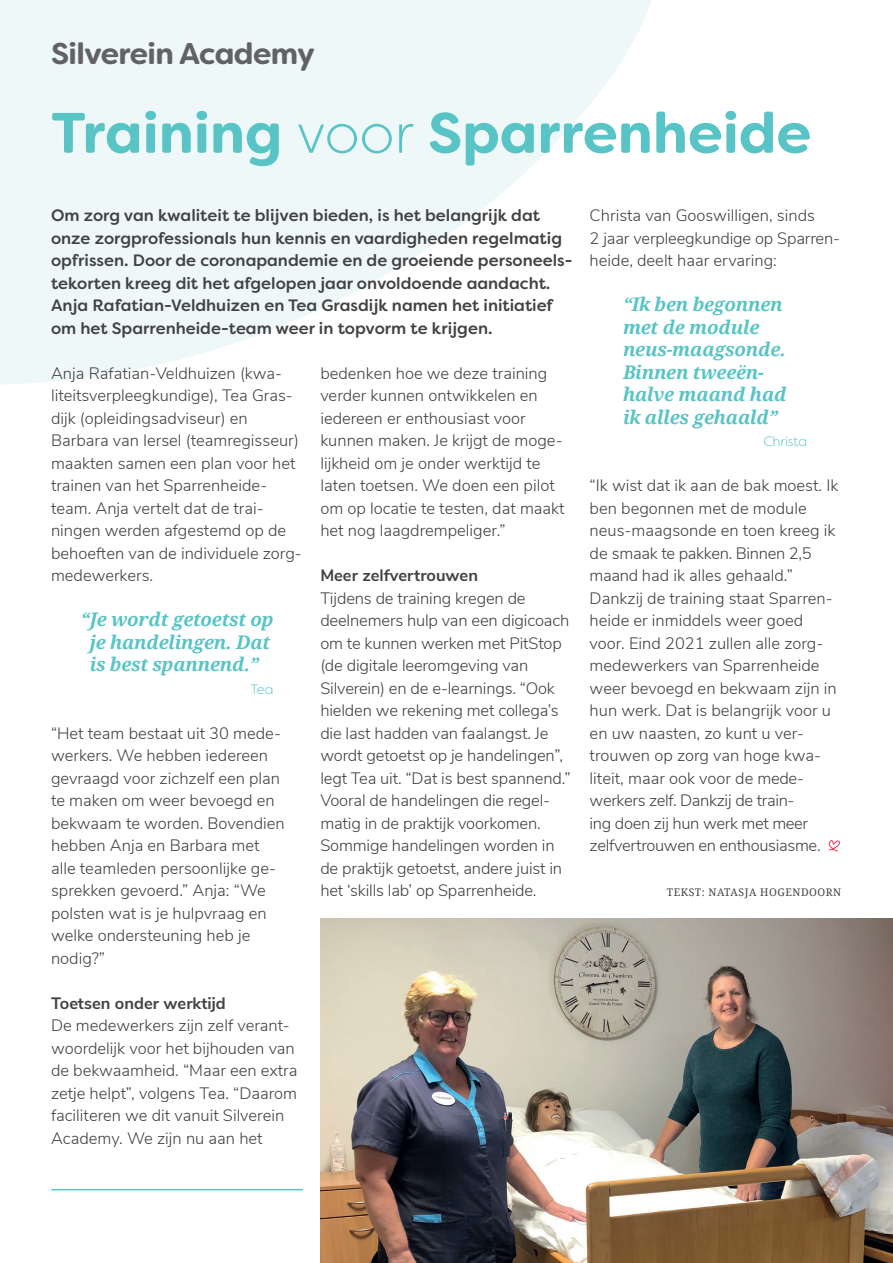
<style>
.page{position:relative;width:893px;height:1263px;background:#fff}
.page>*{position:absolute;margin:0;border:0;box-sizing:border-box;transform-origin:0 0}
.FILSON_-_Titeltekst{font:700 57px "Filson Soft";color:#59c4c6}
.FILSON_-_Titeltekst-2{font:700 30px "Filson Soft";letter-spacing:-.02em;color:#626265}
.NOTO_-_Quote{font:italic 700 18.75px/22.5px "Noto Serif";letter-spacing:-.015em;color:#59c4c6;text-align:center}
.Platte_tekst{font:300 16.5px/22.5px "Nunito Sans";color:#414243}
.Intro{font:500 16.5px/22.5px "Filson Soft";color:#414243}
.FILSON_-_Quote_NAAM{font:300 13.5px "Filson Soft";letter-spacing:-.01em;color:#59c4c6}
.NOTO_-_Quote-2{font:300 13.5px "Filson Soft";color:#59c4c6}
.Tekst_beeld{font:10.5px "Noto Serif";letter-spacing:.05em;color:#414243}
.s1{font-weight:300}
.s2{font-weight:700}
</style>
<div class="page">
<hr style="left:52px;top:1189px;width:251px;height:1px;background:#59c4c6">
<hr style="left:892px;top:0;width:1px;height:757px;background:#fdf0f5">
<svg style="left:0;top:0;width:651px;height:384px;fill:#eef8f8"></svg>
<svg style="left:828px;top:840px;width:12px;height:12px"></svg>
<img style="left:320px;top:919px;width:573px;height:344px">
<p class="FILSON_-_Titeltekst-2" style="left:51px;top:34px;width:265px">Silverein Academy</p>
<p class="FILSON_-_Titeltekst" style="left:51px;top:96px;width:762px">Training <span class="s1">voor</span> Sparrenheide</p>
<p class="Intro" style="left:51px;top:204px;width:523px">Om zorg van kwaliteit te blijven bieden, is het belangrijk dat onze zorgprofessionals hun kennis en vaardigheden regelmatig opfrissen. Door de coronapandemie en de groeiende personeels&shy;tekorten kreeg dit het afgelopen jaar onvoldoende aandacht.<br>Anja Rafatian-Veldhuizen en Tea Grasdijk namen het initiatief om het Sparrenheide-team weer in topvorm te krijgen.</p>
<p class="Platte_tekst" style="left:51px;top:361px;width:252px">Anja Rafatian-Veldhuizen (kwa&shy;liteitsverpleegkundige), Tea Gras&shy;dijk (opleidingsadviseur) en<br>Barbara van Iersel (teamregisseur) maakten samen een plan voor het trainen van het Sparrenheide&shy;team. Anja vertelt dat de trai&shy;ningen werden afgestemd op de behoeften van de individuele zorg&shy;medewerkers.</p>
<p class="Platte_tekst" style="left:320px;top:361px;width:246px">bedenken hoe we deze training verder kunnen ontwikkelen en iedereen er enthousiast voor kunnen maken. Je krijgt de moge&shy;lijkheid om je onder werktijd te laten toetsen. We doen een pilot om op locatie te testen, dat maakt het nog laagdrempeliger.”</p>
<p class="Platte_tekst" style="left:320px;top:563px;width:252px"><span class="s2">Meer zelfvertrouwen<br></span>Tijdens de training kregen de deelnemers hulp van een digicoach om te kunnen werken met PitStop (de digitale leeromgeving van<br>Silverein) en de e-learnings. “Ook hielden we rekening met collega’s die last hadden van faalangst. Je wordt getoetst op je handelingen”, legt Tea uit. “Dat is best spannend.”<br>Vooral de handelingen die regel&shy;matig in de praktijk voorkomen.<br>Sommige handelingen worden in de praktijk getoetst, andere juist in het ‘skills lab’ op Sparrenheide.</p>
<p class="NOTO_-_Quote" style="left:81px;top:608px;width:194px">“Je wordt getoetst op je handelingen. Dat is best spannend.”</p>
<p class="NOTO_-_Quote-2" style="left:250px;top:681px;width:25px">Tea</p>
<p class="Platte_tekst" style="left:51px;top:721px;width:235px">“Het team bestaat uit 30 mede&shy;werkers. We hebben iedereen gevraagd voor zichzelf een plan te maken om weer bevoegd en bekwaam te worden. Bovendien hebben Anja en Barbara met alle teamleden persoonlijke ge&shy;sprekken gevoerd.” Anja: “We polsten wat is je hulpvraag en welke ondersteuning heb je nodig?”</p>
<p class="Platte_tekst" style="left:51px;top:991px;width:248px"><span class="s2">Toetsen onder werktijd<br></span>De medewerkers zijn zelf verant&shy;woordelijk voor het bijhouden van de bekwaamheid. “Maar een extra zetje helpt”, volgens Tea. “Daarom faciliteren we dit vanuit Silverein<br>Academy. We zijn nu aan het</p>
<p class="Platte_tekst" style="left:590px;top:203px;width:252px">Christa van Gooswilligen, sinds<br>2 jaar verpleegkundige op Sparren&shy;heide, deelt haar ervaring:</p>
<p class="NOTO_-_Quote" style="left:623px;top:293px;width:165px;text-align:left">“Ik ben begonnen met de module neus-maagsonde.<br>Binnen tweeën&shy;halve maand had ik alles gehaald”</p>
<p class="FILSON_-_Quote_NAAM" style="left:763px;top:433px;width:45px">Christa</p>
<p class="Platte_tekst" style="left:590px;top:473px;width:250px">“Ik wist dat ik aan de bak moest. Ik ben begonnen met de module neus-maagsonde en toen kreeg ik de smaak te pakken. Binnen 2,5 maand had ik alles gehaald.”<br>Dankzij de training staat Sparren&shy;heide er inmiddels weer goed voor. Eind 2021 zullen alle zorg&shy;medewerkers van Sparrenheide weer bevoegd en bekwaam zijn in hun werk. Dat is belangrijk voor u en uw naasten, zo kunt u ver&shy;trouwen op zorg van hoge kwa&shy;liteit, maar ook voor de mede&shy;werkers zelf. Dankzij de train--<br>ing doen zij hun werk met meer zelfvertrouwen en enthousiasme.</p>
<p class="Tekst_beeld" style="left:667px;top:885px;width:176px">TEKST: NATASJA HOGENDOORN</p>
</div>
